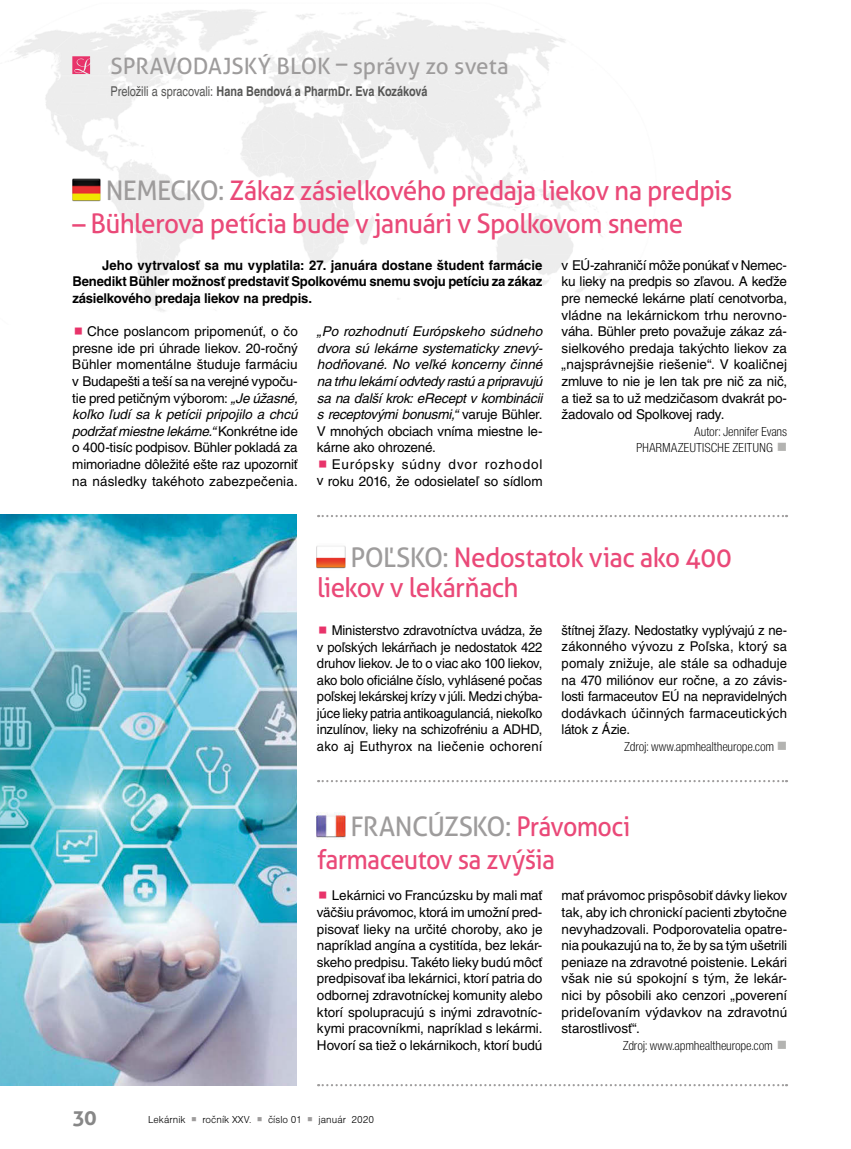
<style>
.page{position:relative;width:851px;height:1149px;background:#fff}
.page>*{position:absolute;margin:0;border:0;box-sizing:border-box;transform-origin:0 0}
.t1{font:27px/30px "Aller";letter-spacing:-.03em;color:#ea4978}
.t2{font:27px/33px "Aller";letter-spacing:-.03em;color:#ea4978;scale:.93 1}
.t3{font:22.5px "Aller";letter-spacing:-.005em;color:#9e9c9c}
.t4{font:700 21px "Aller";color:#878787}
.t5{font:13.5px/16.6px "Helvetica CE";letter-spacing:-.005em;color:#000;text-align:justify}
.t6{font:italic 13.5px/16.6px "Helvetica CE";letter-spacing:-.015em;color:#000;text-align:justify}
.t7{font:700 13.5px/16.6px "Helvetica CE";letter-spacing:-.01em;color:#000;text-align:justify}
.t8{font:13.5px/16.6px "Nimbus San DEE Ligh Cond";letter-spacing:-.015em;color:#000;text-align:right}
.t9{font:700 condensed 13.5px "Helvetica";color:#575756}
.t10{font:10.5px "Nimbus San DEE Ligh";letter-spacing:.005em;color:#000}
.s1{font-weight:400}
.s2{color:#9e9c9c}
.s3{font-style:italic}
.s4{font-style:normal}
.s5{color:#b3b3b1}
</style>
<div class="page">
<svg style="left:318px;top:780px;width:468px;height:2px"></svg>
<svg style="left:318px;top:515px;width:468px;height:2px"></svg>
<img style="left:0;top:514px;width:297px;height:570px">
<svg style="left:318px;top:1084px;width:468px;height:1px"></svg>
<img style="left:72px;top:178px;width:29px;height:24px">
<img style="left:317px;top:812px;width:28px;height:27px">
<img style="left:317px;top:546px;width:28px;height:23px">
<svg style="left:72px;top:56px;width:18px;height:18px"></svg>
<h2 class="t3" style="left:111px;top:52px;width:399px">SPRAVODAJSKÝ BLOK – správy zo sveta</h2>
<p class="t9" style="left:111px;top:83px;width:318px"><span class="s1">Preložili a spracovali:</span> Hana Bendová a PharmDr. Eva Kozáková</p>
<h1 class="t1" style="left:106px;top:175px;width:628px"><span class="s2">NEMECKO:</span> Zákaz zásielkového predaja liekov na predpis</h1>
<h1 class="t1" style="left:72px;top:208px;width:612px">– Bühlerova petícia bude v januári v Spolkovom sneme</h1>
<p class="t7" style="left:72px;top:258px;width:471px;text-indent:30px">Jeho vytrvalosť sa mu vyplatila: 27. januára dostane študent farmácie Benedikt Bühler možnosť predstaviť Spolkovému snemu svoju petíciu za zákaz zásielkového predaja liekov na predpis.</p>
<p class="t5" style="left:72px;top:324px;width:227px;text-indent:15px">Chce poslancom pripomenúť, o čo presne ide pri úhrade liekov. 20-ročný Bühler momentálne študuje farmáciu v Budapešti a teší sa na verejné vypoču&shy;tie pred petičným výborom: <span class="s3">„Je úžasné, koľko ľudí sa k petícii pripojilo a chcú podržať miestne lekárne.“</span> Konkrétne ide o 400-tisíc podpisov. Bühler pokladá za mimoriadne dôležité ešte raz upozorniť na následky takéhoto zabezpečenia.</p>
<p class="t6" style="left:317px;top:324px;width:227px">„Po rozhodnutí Európskeho súdneho dvora sú lekárne systematicky znevý&shy;hodňované. No veľké koncerny činné na trhu lekární odvtedy rastú a pripravujú sa na ďalší krok: eRecept v kombinácii s receptovými bonusmi,“ <span class="s4">varuje Bühler.<br>V mnohých obciach vníma miestne le&shy;kárne ako ohrozené.</span></p>
<p class="t5" style="left:317px;top:457px;width:227px;text-align:right">Európsky súdny dvor rozhodol<br>v roku 2016, že odosielateľ so sídlom</p>
<p class="t5" style="left:561px;top:258px;width:227px">v EÚ-zahraničí môže ponúkať v Nemec&shy;ku lieky na predpis so zľavou. A keďže pre nemecké lekárne platí cenotvorba, vládne na lekárnickom trhu nerovno&shy;váha. Bühler preto považuje zákaz zá&shy;sielkového predaja takýchto liekov za „najsprávnejšie riešenie“. V koaličnej zmluve to nie je len tak pre nič za nič, a tiež sa to už medzičasom dvakrát po&shy;žadovalo od Spolkovej rady.</p>
<p class="t8" style="left:636px;top:424px;width:153px">Autor: Jennifer Evans<br>PHARMAZEUTISCHE ZEITUNG <span class="s5">■</span></p>
<h1 class="t1" style="left:317px;top:542px;width:416px;text-indent:33px"><span class="s2">POĽSKO:</span> Nedostatok viac ako 400 liekov v lekárňach</h1>
<p class="t5" style="left:317px;top:622px;width:227px;text-indent:15px">Ministerstvo zdravotníctva uvádza, že v poľských lekárňach je nedostatok 422 druhov liekov. Je to o viac ako 100 liekov, ako bolo oficiálne číslo, vyhlásené počas poľskej lekárskej krízy v júli. Medzi chýba&shy;júce lieky patria antikoagulanciá, niekoľko inzulínov, lieky na schizofréniu a ADHD, ako aj Euthyrox na liečenie ochorení</p>
<p class="t5" style="left:561px;top:622px;width:227px">štítnej žľazy. Nedostatky vyplývajú z ne&shy;zákonného vývozu z Poľska, ktorý sa pomaly znižuje, ale stále sa odhaduje na 470 miliónov eur ročne, a zo závis&shy;losti farmaceutov EÚ na nepravidelných dodávkach účinných farmaceutických látok z Ázie.</p>
<p class="t8" style="left:624px;top:739px;width:164px">Zdroj: www.apmhealtheurope.com <span class="s5">■</span></p>
<h1 class="t2" style="left:317px;top:810px;width:338px;text-indent:33px"><span class="s2">FRANCÚZSKO:</span> Právomoci farmaceutov sa zvýšia</h1>
<p class="t5" style="left:317px;top:888px;width:227px;text-indent:15px">Lekárnici vo Francúzsku by mali mať väčšiu právomoc, ktorá im umožní pred&shy;pisovať lieky na určité choroby, ako je napríklad angína a cystitída, bez lekár&shy;skeho predpisu. Takéto lieky budú môcť predpisovať iba lekárnici, ktorí patria do odbornej zdravotníckej komunity alebo ktorí spolupracujú s inými zdravotníc&shy;kymi pracovníkmi, napríklad s lekármi.<br>Hovorí sa tiež o lekárnikoch, ktorí budú</p>
<p class="t5" style="left:561px;top:888px;width:227px">mať právomoc prispôsobiť dávky liekov tak, aby ich chronickí pacienti zbytočne nevyhadzovali. Podporovatelia opatre&shy;nia poukazujú na to, že by sa tým ušetrili peniaze na zdravotné poistenie. Lekári však nie sú spokojní s tým, že lekár&shy;nici by pôsobili ako cenzori „poverení prideľovaním výdavkov na zdravotnú starostlivosť“.</p>
<p class="t8" style="left:622px;top:1037px;width:166px">Zdroj: www.apmhealtheurope.com <span class="s5">■</span></p>
<h3 class="t4" style="left:72px;top:1105px;width:26px">30</h3>
<p class="t10" style="left:148px;top:1115px;width:228px">Lekárnik <span class="s2">○</span> ročník XXV. <span class="s2">○</span> číslo 01 <span class="s2">○</span> január 2020</p>
</div>
